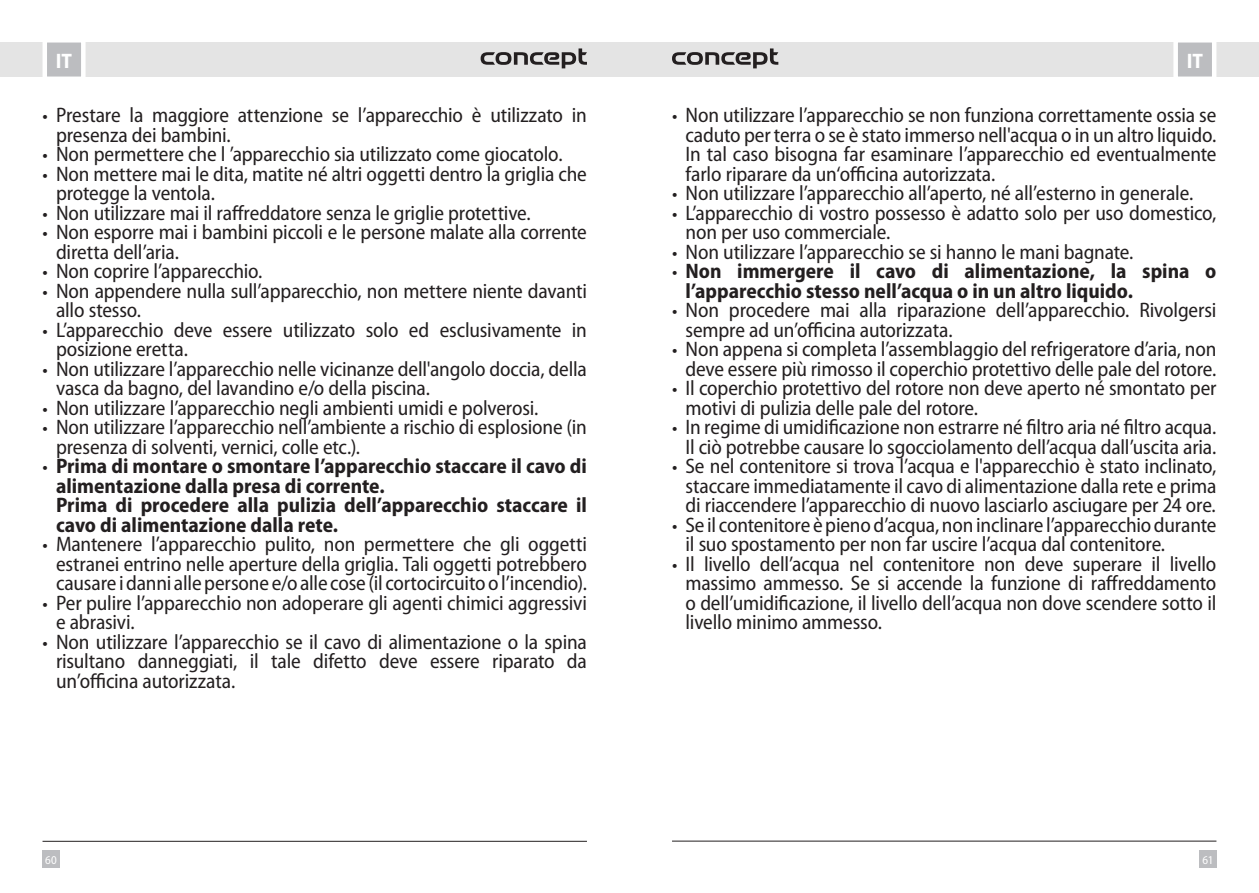
<style>
.page{position:relative;width:1259px;height:893px;background:#fff}
.page>*{position:absolute;margin:0;border:0;box-sizing:border-box;transform-origin:0 0}
.t1{font:semi-condensed 21px/19.5px "Myriad Pro";letter-spacing:-.01em;color:#231f20}
.t2{font:700 semi-condensed 21px/19.5px "Myriad Pro";color:#231f20}
.t3{font:700 semi-condensed 21px "Myriad Pro";color:#fff}
.t4{font:semi-condensed 12px "Myriad Pro";color:#fff}
.s1{font-size:19.5px}
.s2{font-weight:400;font-size:19.5px}
</style>
<div class="page">
<div style="left:629px;top:43px;width:630px;height:34px;background:#e4e4e4"></div>
<div style="left:0;top:43px;width:629px;height:34px;background:#e4e4e4"></div>
<div style="left:43px;top:850px;width:17px;height:17px;background:#bcbdc0"></div>
<div style="left:1199px;top:850px;width:17px;height:17px;background:#bcbdc0"></div>
<svg style="left:1171px;top:42px;width:47px;height:35px;background:#cdced0"></svg>
<svg style="left:40px;top:42px;width:48px;height:35px;background:#ceced0"></svg>
<hr style="left:672px;top:841px;width:544px;height:1px;background:#231f20">
<hr style="left:43px;top:841px;width:544px;height:1px;background:#231f20">
<svg style="left:480px;top:48px;width:107px;height:20px"></svg>
<svg style="left:672px;top:48px;width:106px;height:20px"></svg>
<p class="t3" style="left:56px;top:48px;width:18px">IT</p>
<p class="t3" style="left:1186px;top:48px;width:18px">IT</p>
<p class="t1" style="left:56px;top:105px;width:532px;text-indent:-14px"><span class="s1">•</span> Prestare la maggiore attenzione se l’apparecchio è utilizzato in presenza dei bambini.</p>
<p class="t1" style="left:43px;top:144px;width:521px"><span class="s1">•</span> Non permettere che l ’apparecchio sia utilizzato come giocatolo.</p>
<p class="t1" style="left:56px;top:163px;width:532px;text-indent:-14px"><span class="s1">•</span> Non mettere mai le dita, matite né altri oggetti dentro la griglia che protegge la ventola.</p>
<p class="t1" style="left:43px;top:202px;width:490px"><span class="s1">•</span> Non utilizzare mai il raffreddatore senza le griglie protettive.</p>
<p class="t1" style="left:56px;top:222px;width:532px;text-indent:-14px"><span class="s1">•</span> Non esporre mai i bambini piccoli e le persone malate alla corrente diretta dell’aria.</p>
<p class="t1" style="left:43px;top:261px;width:221px"><span class="s1">•</span> Non coprire l’apparecchio.</p>
<p class="t1" style="left:56px;top:280px;width:532px;text-indent:-14px"><span class="s1">•</span> Non appendere nulla sull’apparecchio, non mettere niente davanti allo stesso.</p>
<p class="t1" style="left:56px;top:319px;width:532px;text-indent:-14px"><span class="s1">•</span> L’apparecchio deve essere utilizzato solo ed esclusivamente in posizione eretta.</p>
<p class="t1" style="left:56px;top:358px;width:532px;text-indent:-14px"><span class="s1">•</span> Non utilizzare l’apparecchio nelle vicinanze dell'angolo doccia, della vasca da bagno, del lavandino e/o della piscina.</p>
<p class="t1" style="left:43px;top:397px;width:497px"><span class="s1">•</span> Non utilizzare l’apparecchio negli ambienti umidi e polverosi.</p>
<p class="t1" style="left:56px;top:417px;width:532px;text-indent:-14px"><span class="s1">•</span> Non utilizzare l’apparecchio nell’ambiente a rischio di esplosione (in presenza di solventi, vernici, colle etc.).</p>
<p class="t2" style="left:56px;top:456px;width:532px;text-indent:-14px"><span class="s2">•</span> Prima di montare o smontare l’apparecchio staccare il cavo di alimentazione dalla presa di corrente.<br>Prima di procedere alla pulizia dell’apparecchio staccare il cavo di alimentazione dalla rete.</p>
<p class="t1" style="left:56px;top:534px;width:532px;text-align:justify;text-indent:-14px"><span class="s1">•</span> Mantenere l’apparecchio pulito, non permettere che gli oggetti estranei entrino nelle aperture della griglia. Tali oggetti potrebbero causare i danni alle persone e/o alle cose (il cortocircuito o l’incendio).</p>
<p class="t1" style="left:56px;top:592px;width:532px;text-indent:-14px"><span class="s1">•</span> Per pulire l’apparecchio non adoperare gli agenti chimici aggressivi e abrasivi.</p>
<p class="t1" style="left:56px;top:631px;width:532px;text-align:justify;text-indent:-14px"><span class="s1">•</span> Non utilizzare l’apparecchio se il cavo di alimentazione o la spina risultano danneggiati, il tale difetto deve essere riparato da un’officina autorizzata.</p>
<p class="t1" style="left:685px;top:105px;width:532px;text-align:justify;text-indent:-14px"><span class="s1">•</span> Non utilizzare l’apparecchio se non funziona correttamente ossia se caduto per terra o se è stato immerso nell'acqua o in un altro liquido.<br>In tal caso bisogna far esaminare l’apparecchio ed eventualmente farlo riparare da un‘officina autorizzata.</p>
<p class="t1" style="left:672px;top:183px;width:523px"><span class="s1">•</span> Non utilizzare l’apparecchio all’aperto, né all’esterno in generale.</p>
<p class="t1" style="left:685px;top:202px;width:532px;text-indent:-14px"><span class="s1">•</span> L’apparecchio di vostro possesso è adatto solo per uso domestico, non per uso commerciale.</p>
<p class="t1" style="left:672px;top:241px;width:463px"><span class="s1">•</span> Non utilizzare l’apparecchio se si hanno le mani bagnate.</p>
<p class="t2" style="left:685px;top:261px;width:532px;text-indent:-14px"><span class="s2">•</span> Non immergere il cavo di alimentazione, la spina o l’apparecchio stesso nell’acqua o in un altro liquido.</p>
<p class="t1" style="left:685px;top:300px;width:532px;text-indent:-14px"><span class="s1">•</span> Non procedere mai alla riparazione dell’apparecchio. Rivolgersi sempre ad un’officina autorizzata.</p>
<p class="t1" style="left:672px;top:339px;width:546px;text-align:right"><span class="s1">•</span> Non appena si completa l’assemblaggio del refrigeratore d’aria, non deve essere più rimosso il coperchio protettivo delle pale del rotore.</p>
<p class="t1" style="left:685px;top:378px;width:532px;text-indent:-14px"><span class="s1">•</span> Il coperchio protettivo del rotore non deve aperto né smontato per motivi di pulizia delle pale del rotore.</p>
<p class="t1" style="left:672px;top:417px;width:546px;text-align:right"><span class="s1">•</span> In regime di umidificazione non estrarre né filtro aria né filtro acqua.<br>Il ciò potrebbe causare lo sgocciolamento dell’acqua dall’uscita aria.</p>
<p class="t1" style="left:685px;top:456px;width:532px;text-align:justify;text-indent:-14px"><span class="s1">•</span> Se nel contenitore si trova l’acqua e l'apparecchio è stato inclinato, staccare immediatamente il cavo di alimentazione dalla rete e prima di riaccendere l’apparecchio di nuovo lasciarlo asciugare per 24 ore.</p>
<p class="t1" style="left:685px;top:514px;width:532px;text-indent:-14px"><span class="s1">•</span> Se il contenitore è pieno d’acqua, non inclinare l’apparecchio durante il suo spostamento per non far uscire l’acqua dal contenitore.</p>
<p class="t1" style="left:685px;top:553px;width:532px;text-align:justify;text-indent:-14px"><span class="s1">•</span> Il livello dell’acqua nel contenitore non deve superare il livello massimo ammesso. Se si accende la funzione di raffreddamento o dell’umidificazione, il livello dell’acqua non dove scendere sotto il livello minimo ammesso.</p>
<p class="t4" style="left:45px;top:852px;width:13px">60</p>
<p class="t4" style="left:1202px;top:852px;width:12px">61</p>
</div>
